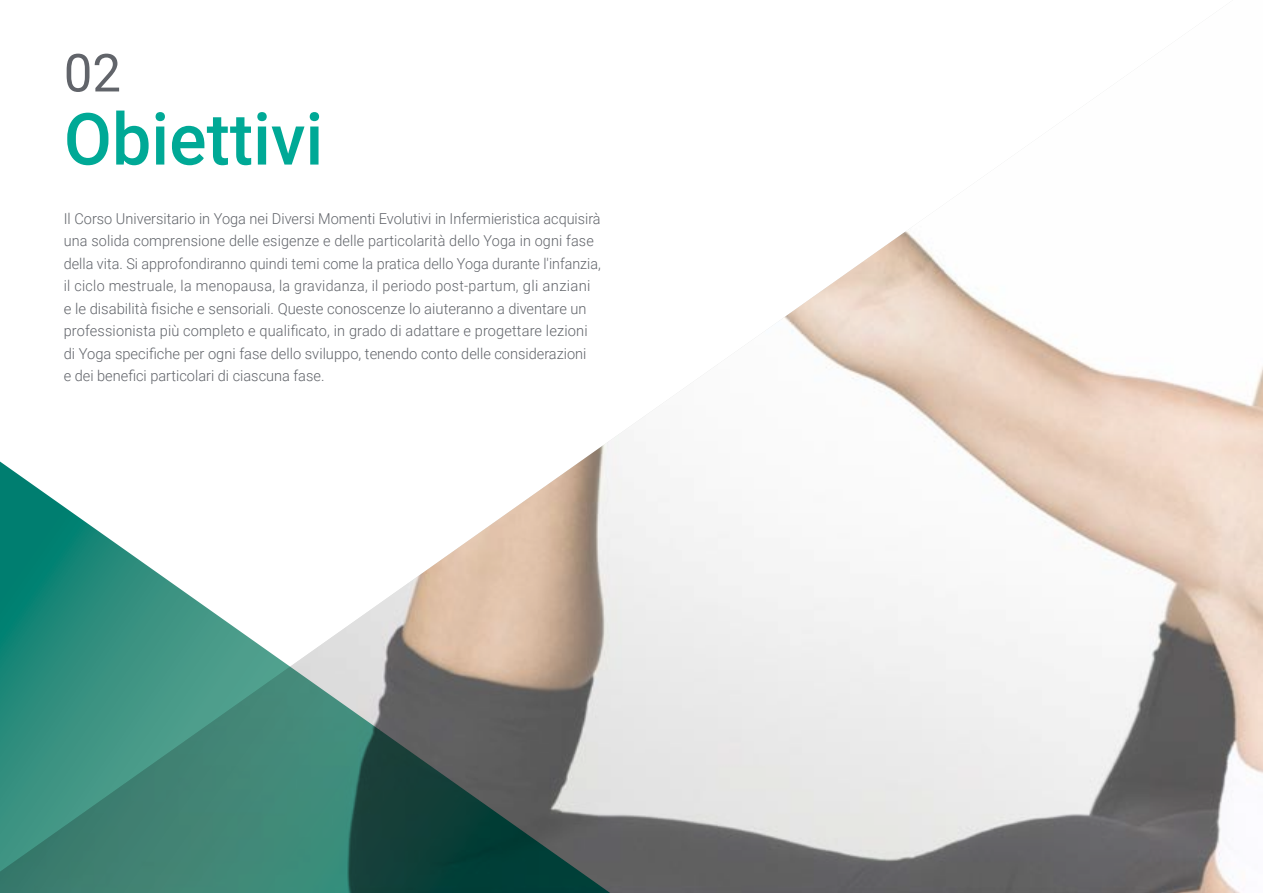
<style>
.page{position:relative;width:1263px;height:893px;background:#fff}
.page>*{position:absolute;margin:0;border:0;box-sizing:border-box;transform-origin:0 0}
.t1{font:500 72px "Roboto";color:#00a996}
.t2{font:52.5px "Roboto";color:#61646a}
.t3{font:300 15px/22.5px "Roboto";color:#61646a}
</style>
<div class="page">
<img style="left:602px;top:231px;width:661px;height:662px">
<svg style="left:0;top:446px;width:640px;height:447px"></svg>
<h2 class="t2" style="left:64px;top:36px;width:59px">02</h2>
<h1 class="t1" style="left:64px;top:89px;width:261px">Obiettivi</h1>
<p class="t3" style="left:64px;top:207px;width:538px">Il Corso Universitario in Yoga nei Diversi Momenti Evolutivi in Infermieristica acquisirà una solida comprensione delle esigenze e delle particolarità dello Yoga in ogni fase della vita. Si approfondiranno quindi temi come la pratica dello Yoga durante l'infanzia, il ciclo mestruale, la menopausa, la gravidanza, il periodo post-partum, gli anziani e le disabilità fisiche e sensoriali. Queste conoscenze lo aiuteranno a diventare un professionista più completo e qualificato, in grado di adattare e progettare lezioni di Yoga specifiche per ogni fase dello sviluppo, tenendo conto delle considerazioni<br>e dei benefici particolari di ciascuna fase.</p>
</div>
